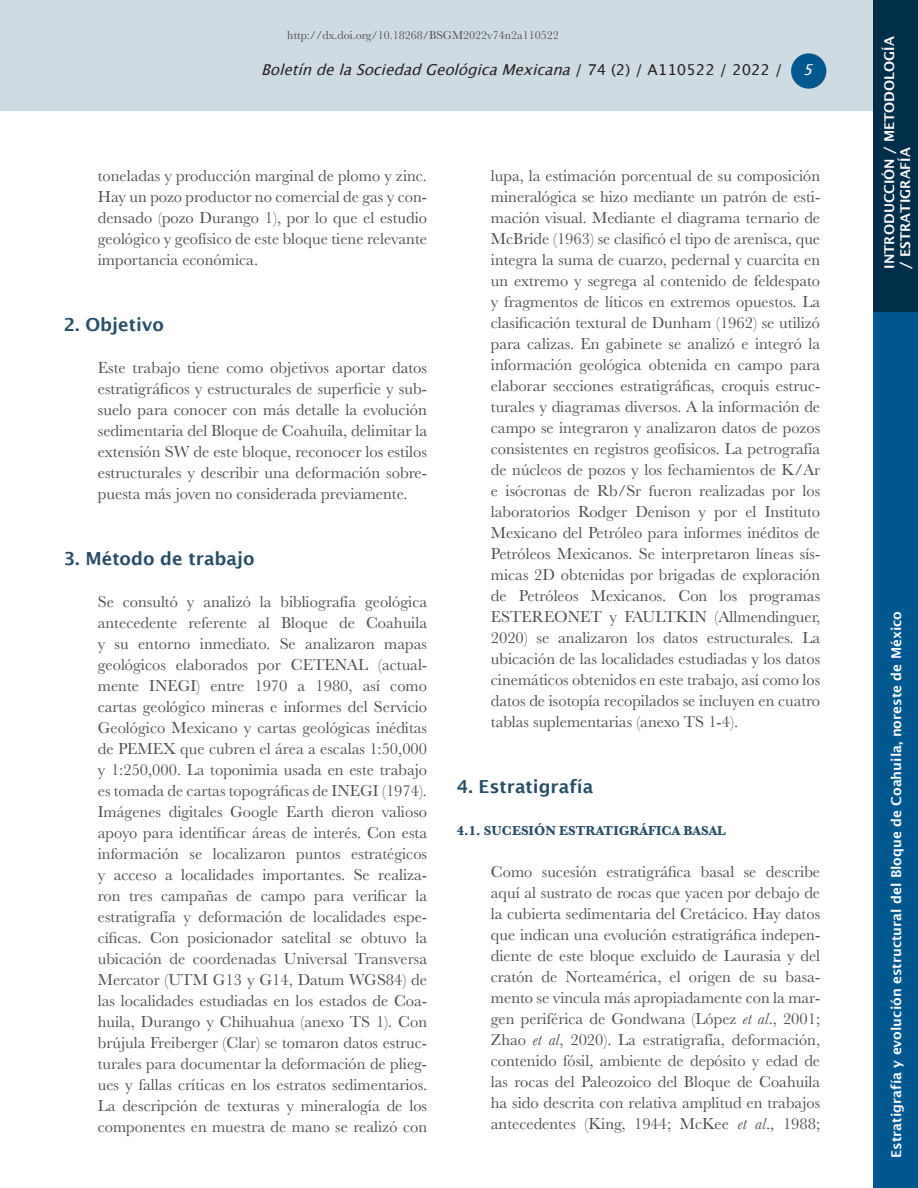
<style>
.page{position:relative;width:918px;height:1188px;background:#fff}
.page>*{position:absolute;margin:0;border:0;box-sizing:border-box;transform-origin:0 0}
.Jerarquía_1{font:600 18px "Lucida Sans";color:#274d66}
.Indented-text{font:16.65px/21px "Baskerville";color:#4b4c4d;text-align:justify}
.Indented-text-2{font:16.5px/21px "Baskerville";color:#4b4c4d;text-align:justify}
.t1{font:italic 15px "Lucida Grande";color:#231f20}
.t2{font:italic 15px "Lucida Grande";color:#fff}
.Sección{font:600 13.5px/16.2px "Lucida Sans";color:#fff}
.Jerarquía_2{font:700 13.5px "Baskerville";color:#274d66}
.t3{font:12px "Baskerville";color:#4b4c4d}
.s1{font-style:normal}
.s2{font-style:italic}
</style>
<div class="page">
<div style="left:874px;top:311px;width:44px;height:877px;background:#01588e"></div>
<div style="left:0;top:0;width:874px;height:111px;background:#cfdbe2"></div>
<div style="left:791px;top:53px;width:35px;height:36px;background:#01588e;border-radius:50%"></div>
<div style="left:874px;top:0;width:44px;height:311px;background:#012e4b"></div>
<p class="t3" style="left:287px;top:27px;width:273px">http://dx.doi.org/10.18268/BSGM2022v74n2a110522</p>
<p class="t1" style="left:261px;top:59px;width:523px">BoletíndelaSociedadGeológicaMexicana<span class="s1">/ 7 4 ( 2 ) / A 1 1 0 5 2 2 / 2 0 2 2 /</span></p>
<p class="t2" style="left:803px;top:59px;width:17px">5</p>
<p class="Indented-text-2" style="left:98px;top:166px;width:331px">toneladas y producción marginal de plomo y zinc.<br>Hay un pozo productor no comercial de gas y con&shy;densado (pozo Durango 1), por lo que el estudio geológico y geofísico de este bloque tiene relevante importancia económica.</p>
<p class="Jerarquía_1" style="left:64px;top:314px;width:102px">2. Objetivo</p>
<p class="Indented-text" style="left:98px;top:358px;width:331px">Este trabajo tiene como objetivos aportar datos estratigráficos y estructurales de superficie y sub&shy;suelo para conocer con más detalle la evolución sedimentaria del Bloque de Coahuila, delimitar la extensión SW de este bloque, reconocer los estilos estructurales y describir una deformación sobre&shy;puesta más joven no considerada previamente.</p>
<p class="Jerarquía_1" style="left:64px;top:548px;width:192px">3. Método de trabajo</p>
<p class="Indented-text-2" style="left:98px;top:592px;width:331px">Se consultó y analizó la bibliografía geológica antecedente referente al Bloque de Coahuila y su entorno inmediato. Se analizaron mapas geológicos elaborados por CETENAL (actual&shy;mente INEGI) entre 1970 a 1980, así como cartas geológico mineras e informes del Servicio Geológico Mexicano y cartas geológicas inéditas de PEMEX que cubren el área a escalas 1:50,000 y 1:250,000. La toponimia usada en este trabajo es tomada de cartas topográficas de INEGI (1974).<br>Imágenes digitales Google Earth dieron valioso apoyo para identificar áreas de interés. Con esta información se localizaron puntos estratégicos y acceso a localidades importantes. Se realiza&shy;ron tres campañas de campo para verificar la estratigrafía y deformación de localidades espe&shy;cíficas. Con posicionador satelital se obtuvo la ubicación de coordenadas Universal Transversa Mercator (UTM G13 y G14, Datum WGS84) de las localidades estudiadas en los estados de Coa&shy;huila, Durango y Chihuahua (anexo TS 1). Con brújula Freiberger (Clar) se tomaron datos estruc&shy;turales para documentar la deformación de plieg&shy;ues y fallas críticas en los estratos sedimentarios.<br>La descripción de texturas y mineralogía de los componentes en muestra de mano se realizó con</p>
<p class="Indented-text-2" style="left:491px;top:166px;width:331px">lupa, la estimación porcentual de su composición mineralógica se hizo mediante un patrón de esti&shy;mación visual. Mediante el diagrama ternario de McBride (1963) se clasificó el tipo de arenisca, que integra la suma de cuarzo, pedernal y cuarcita en un extremo y segrega al contenido de feldespato y fragmentos de líticos en extremos opuestos. La clasificación textural de Dunham (1962) se utilizó para calizas. En gabinete se analizó e integró la información geológica obtenida en campo para elaborar secciones estratigráficas, croquis estruc&shy;turales y diagramas diversos. A la información de campo se integraron y analizaron datos de pozos consistentes en registros geofísicos. La petrografía de núcleos de pozos y los fechamientos de K/Ar e isócronas de Rb/Sr fueron realizadas por los laboratorios Rodger Denison y por el Instituto Mexicano del Petróleo para informes inéditos de Petróleos Mexicanos. Se interpretaron líneas sís&shy;micas 2D obtenidas por brigadas de exploración de Petróleos Mexicanos. Con los programas ESTEREONET y FAULTKIN (Allmendinguer, 2020) se analizaron los datos estructurales. La ubicación de las localidades estudiadas y los datos cinemáticos obtenidos en este trabajo, así como los datos de isotopía recopilados se incluyen en cuatro tablas suplementarias (anexo TS 1-4).</p>
<p class="Jerarquía_1" style="left:457px;top:776px;width:138px">4. Estratigrafía</p>
<p class="Jerarquía_2" style="left:457px;top:821px;width:270px">4.1. SUCESIÓN ESTRATIGRÁFICA BASAL</p>
<p class="Indented-text-2" style="left:491px;top:862px;width:331px">Como sucesión estratigráfica basal se describe aquí al sustrato de rocas que yacen por debajo de la cubierta sedimentaria del Cretácico. Hay datos que indican una evolución estratigráfica indepen&shy;diente de este bloque excluido de Laurasia y del cratón de Norteamérica, el origen de su basa&shy;mento se vincula más apropiadamente con la mar&shy;gen periférica de Gondwana (López <span class="s2">et al</span>., 2001; Zhao <span class="s2">et al</span>, 2020). La estratigrafía, deformación, contenido fósil, ambiente de depósito y edad de las rocas del Paleozoico del Bloque de Coahuila ha sido descrita con relativa amplitud en trabajos antecedentes (King, 1944; McKee <span class="s2">et al</span>., 1988;</p>
<p class="Sección" style="left:881px;top:269px;width:234px;rotate:-90deg">INTRODUCCIÓN / METODOLOGÍA / ESTRATIGRAFÍA</p>
<p class="Sección" style="left:888px;top:1158px;width:548px;rotate:-90deg">Estratigrafía y evolución estructural del Bloque de Coahuila, noreste de México</p>
</div>
